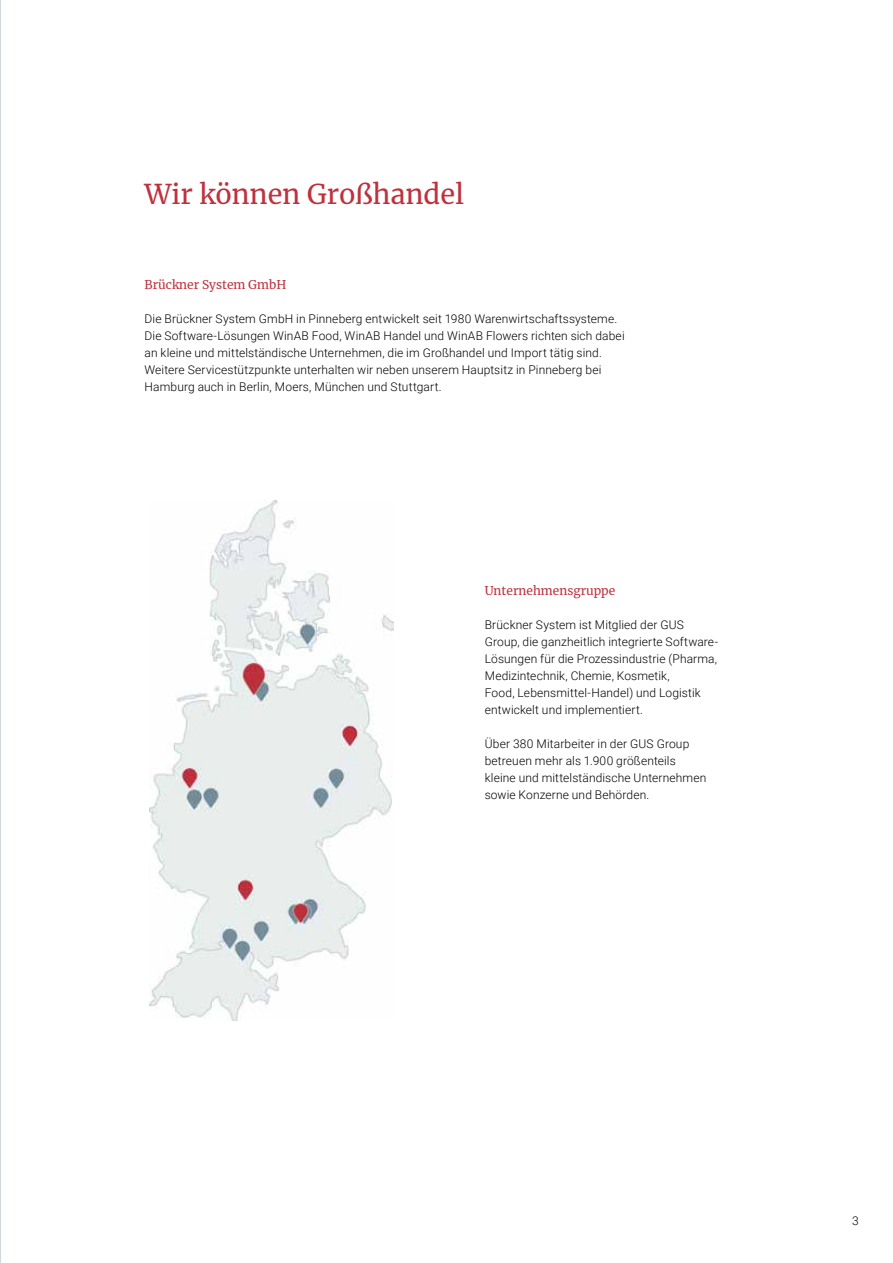
<style>
.page{position:relative;width:893px;height:1263px;background:#fff}
.page>*{position:absolute;margin:0;border:0;box-sizing:border-box;transform-origin:0 0}
.t1{font:27px "Merriweather";color:#be313d}
.t2{font:300 12px/17px "Roboto";letter-spacing:.01em;color:#000}
.t3{font:12px "Merriweather";color:#be313d}
</style>
<div class="page">
<svg style="left:0;top:0;width:1px;height:1263px"></svg>
<img style="left:150px;top:500px;width:244px;height:520px">
<h1 class="t1" style="left:145px;top:176px;width:321px">Wir können Großhandel</h1>
<p class="t3" style="left:145px;top:277px;width:143px">Brückner System GmbH</p>
<p class="t2" style="left:145px;top:310px;width:482px">Die Brückner System GmbH in Pinneberg entwickelt seit 1980 Warenwirtschaftssysteme.<br>Die Software-Lösungen WinAB Food, WinAB Handel und WinAB Flowers richten sich dabei an kleine und mittelständische Unternehmen, die im Großhandel und Import tätig sind.<br>Weitere Servicestützpunkte unterhalten wir neben unserem Hauptsitz in Pinneberg bei Hamburg auch in Berlin, Moers, München und Stuttgart.</p>
<p class="t3" style="left:485px;top:583px;width:132px">Unternehmensgruppe</p>
<p class="t2" style="left:485px;top:616px;width:235px">Brückner System ist Mitglied der GUS Group, die ganzheitlich integrierte Software-Lösungen für die Prozessindustrie (Pharma, Medizintechnik, Chemie, Kosmetik,<br>Food, Lebensmittel-Handel) und Logistik entwickelt und implementiert.</p>
<p class="t2" style="left:485px;top:735px;width:223px">Über 380 Mitarbeiter in der GUS Group betreuen mehr als 1.900 größenteils kleine und mittelständische Unternehmen sowie Konzerne und Behörden.</p>
<p class="t2" style="left:852px;top:1212px;width:8px">3</p>
</div>
